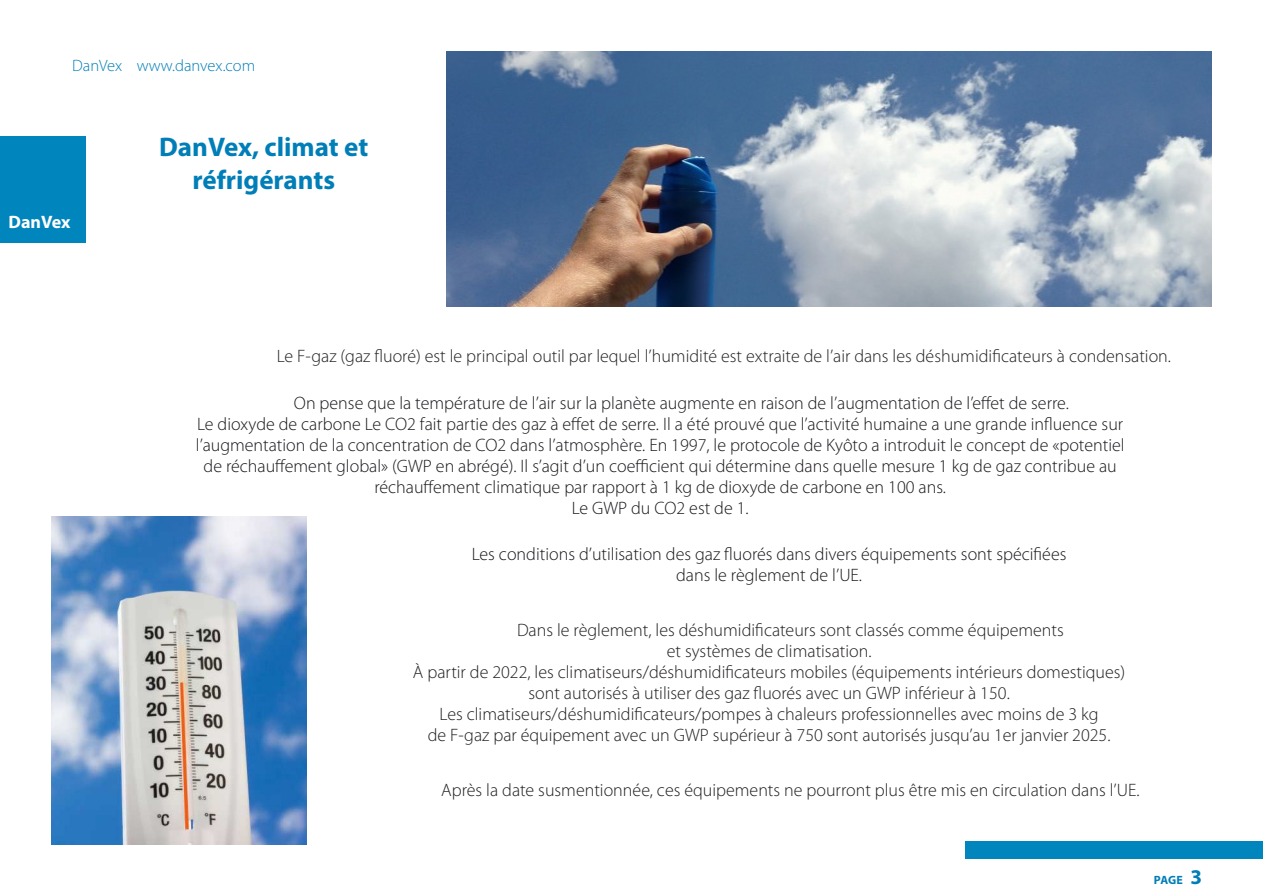
<style>
.page{position:relative;width:1263px;height:893px;background:#fff}
.page>*{position:absolute;margin:0;border:0;box-sizing:border-box;transform-origin:0 0}
.t1{font:700 27px/32.4px "Myriad Pro";color:#007eb8;text-align:center}
.t2{font:300 18px/21px "Myriad Pro";color:#19161b;text-align:center}
.t3{font:300 18px "Myriad Pro";color:#211d1e}
.t4{font:300 18px "Myriad Pro";color:#231f20}
.t5{font:700 18px "Myriad Pro";color:#fff}
.t6{font:300 16.5px "Myriad Pro";color:#007eb8}
.t7{font:700 12px "Myriad Pro";color:#007eb8}
.s1{font-size:21px}
</style>
<div class="page">
<div style="left:965px;top:842px;width:298px;height:17px;background:#0085bd"></div>
<div style="left:0;top:136px;width:85px;height:106px;background:#0085bd"></div>
<img style="left:446px;top:51px;width:766px;height:255px">
<img style="left:51px;top:517px;width:255px;height:327px">
<p class="t6" style="left:72px;top:56px;width:184px">DanVex www.danvex.com</p>
<p class="t5" style="left:9px;top:210px;width:63px">DanVex</p>
<h1 class="t1" style="left:159px;top:130px;width:211px">DanVex, climat et réfrigérants</h1>
<p class="t4" style="left:277px;top:345px;width:896px">Le F-gaz (gaz fluoré) est le principal outil par lequel l’humidité est extraite de l’air dans les déshumidificateurs à condensation.</p>
<p class="t2" style="left:294px;top:392px;width:776px">On pense que la température de l’air sur la planète augmente en raison de l’augmentation de l’effet de serre.</p>
<p class="t2" style="left:197px;top:413px;width:927px">Le dioxyde de carbone Le CO2 fait partie des gaz à effet de serre. Il a été prouvé que l’activité humaine a une grande influence sur</p>
<p class="t2" style="left:196px;top:434px;width:930px">l’augmentation de la concentration de CO2 dans l’atmosphère. En 1997, le protocole de Kyôto a introduit le concept de «potentiel</p>
<p class="t2" style="left:204px;top:455px;width:915px">de réchauffement global» (GWP en abrégé). Il s’agit d’un coefficient qui détermine dans quelle mesure 1 kg de gaz contribue au</p>
<p class="t2" style="left:374px;top:476px;width:573px">réchauffement climatique par rapport à 1 kg de dioxyde de carbone en 100 ans.</p>
<p class="t2" style="left:572px;top:497px;width:178px">Le GWP du CO2 est de 1.</p>
<p class="t2" style="left:472px;top:544px;width:596px">Les conditions d’utilisation des gaz fluorés dans divers équipements sont spécifiées dans le règlement de l’UE.</p>
<p class="t3" style="left:517px;top:619px;width:548px">Dans le règlement, les déshumidificateurs sont classés comme équipements</p>
<p class="t3" style="left:667px;top:640px;width:206px">et systèmes de climatisation.</p>
<p class="t3" style="left:413px;top:661px;width:714px">À partir de 2022, les climatiseurs/déshumidificateurs mobiles (équipements intérieurs domestiques)</p>
<p class="t3" style="left:528px;top:682px;width:483px">sont autorisés à utiliser des gaz fluorés avec un GWP inférieur à 150.</p>
<p class="t3" style="left:440px;top:703px;width:660px">Les climatiseurs/déshumidificateurs/pompes à chaleurs professionnelles avec moins de 3 kg</p>
<p class="t3" style="left:428px;top:724px;width:684px">de F-gaz par équipement avec un GWP supérieur à 750 sont autorisés jusqu’au 1er janvier 2025.</p>
<p class="t3" style="left:441px;top:779px;width:700px">Après la date susmentionnée, ces équipements ne pourront plus être mis en circulation dans l’UE.</p>
<p class="t7" style="left:1154px;top:872px;width:50px">PAGE <span class="s1">3</span></p>
</div>
